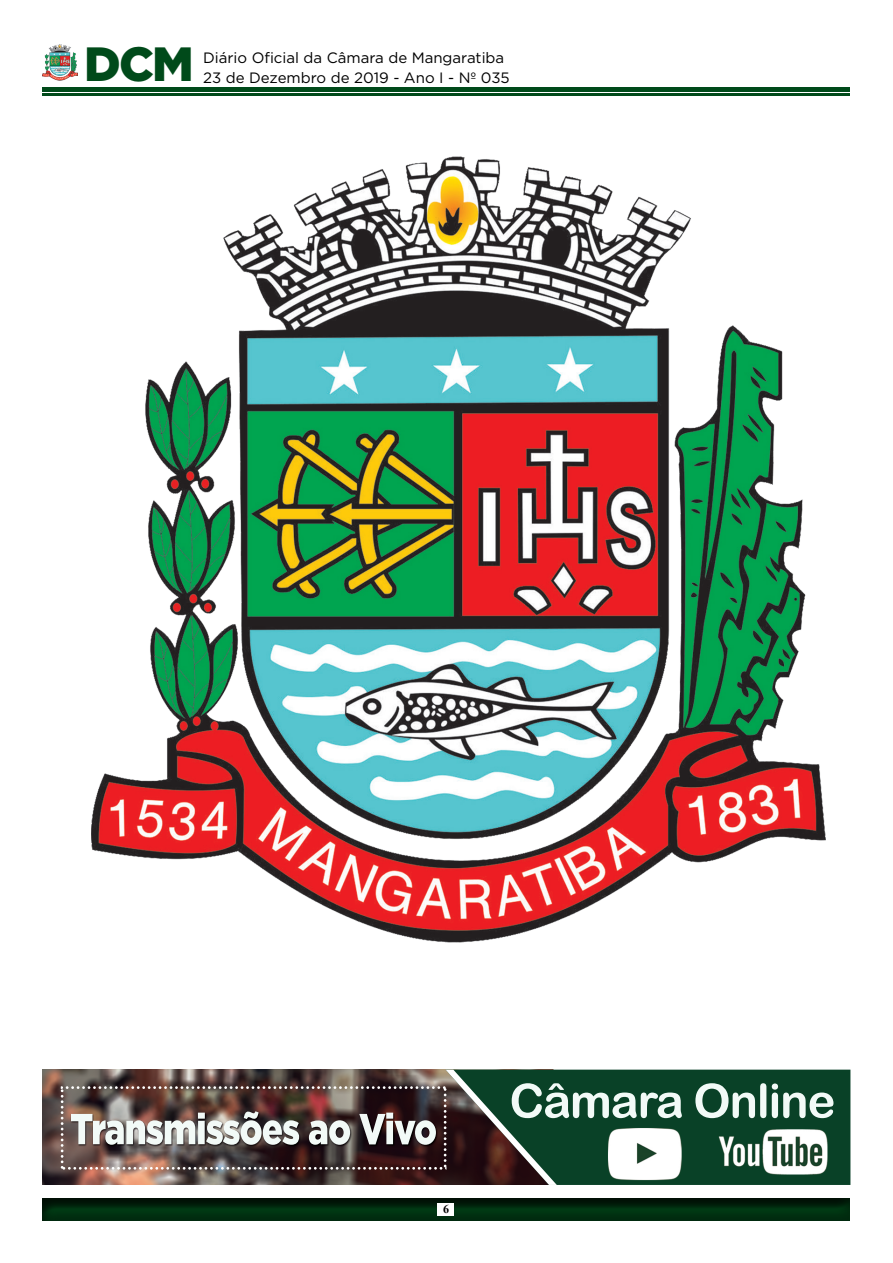
<style>
.page{position:relative;width:893px;height:1263px;background:#fff}
.page>*{position:absolute;margin:0;border:0;box-sizing:border-box;transform-origin:0 0}
.t1{font:900 48px "Gotham";color:#004a1a}
.t2{font:15px/19.5px "Gotham";color:#000}
.t3{font:700 12px "Times New Roman";color:#000}
</style>
<div class="page">
<div style="left:42px;top:1196px;width:811px;height:25px;background:#231f20;opacity:.75"></div>
<hr style="left:43px;top:88px;width:807px;height:4px;background:#004a1a">
<div style="left:438px;top:1203px;width:16px;height:12px;background:#fff"></div>
<hr style="left:43px;top:94px;width:807px;height:2px;background:#004a1a">
<img style="left:43px;top:45px;width:34px;height:36px">
<img style="left:43px;top:1069px;width:402px;height:116px">
<img style="left:334px;top:1086px;width:111px;height:5px">
<img style="left:445px;top:1069px;width:405px;height:116px">
<img style="left:92px;top:156px;width:733px;height:787px">
<h1 class="t1" style="left:84px;top:37px;width:111px">DCM</h1>
<p class="t2" style="left:203px;top:48px;width:308px">Diário Oficial da Câmara de Mangaratiba<br>23 de Dezembro de 2019 - Ano I - Nº 035</p>
<p class="t3" style="left:443px;top:1201px;width:7px">6</p>
</div>
